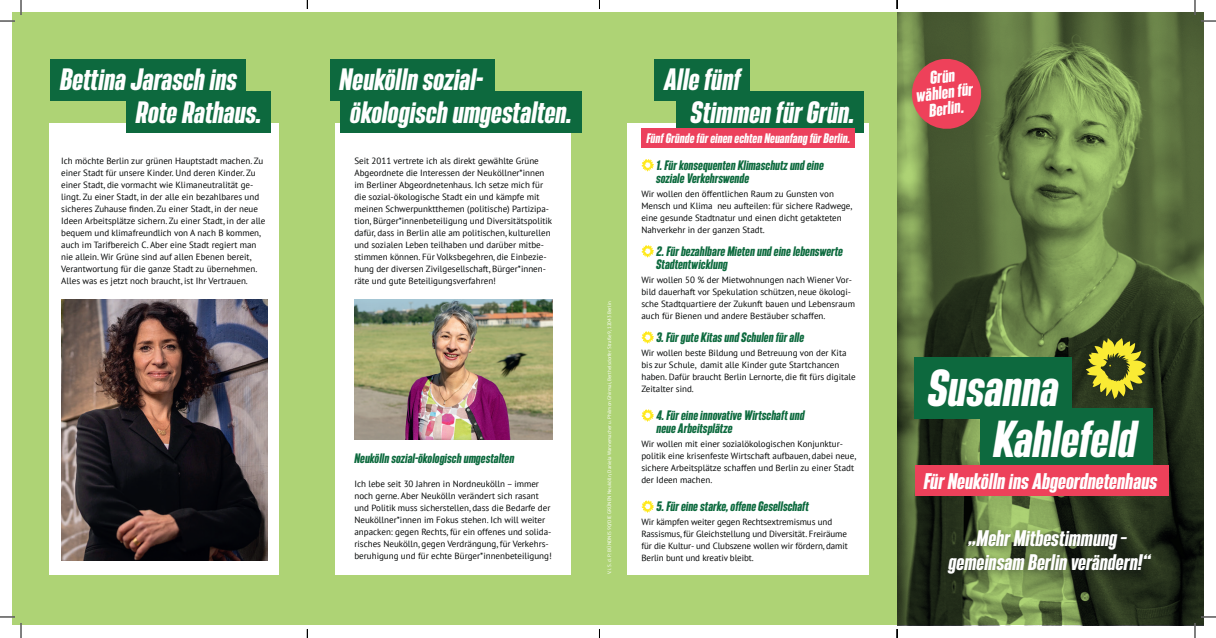
<style>
.page{position:relative;width:1216px;height:638px;background:#fff}
.page>*{position:absolute;margin:0;border:0;box-sizing:border-box;transform-origin:0 0}
.t1{font:italic 700 45.4px/51.7px "Bereit";color:#fff}
.t2{font:italic 700 27px "Bereit";color:#fff}
.t3{font:italic 700 19.8px "Bereit";color:#fff}
.t4{font:italic 700 19.7px/23.6px "Bereit";color:#fff;text-align:center}
.t5{font:italic 700 16px/16px "Bereit";color:#fff;text-align:center}
.t6{font:italic 700 12.1px "Bereit";color:#fff}
.t7{font:italic 700 12px/13px "Bereit";color:#0d6a3e}
.t8{font:9px/12px "PT Sans";color:#030505}
.t9{font:5px "PT Sans";color:#fff}
</style>
<div class="page">
<div style="left:12px;top:12px;width:885px;height:613px;background:#aed375"></div>
<div style="left:49px;top:123px;width:230px;height:451px;background:#fff"></div>
<div style="left:628px;top:123px;width:241px;height:451px;background:#fff"></div>
<div style="left:336px;top:123px;width:235px;height:451px;background:#fff"></div>
<img style="left:354px;top:299px;width:198px;height:140px">
<img style="left:897px;top:12px;width:306px;height:613px">
<img style="left:61px;top:299px;width:206px;height:261px">
<div style="left:126px;top:91px;width:145px;height:42px;background:#0d693e"></div>
<div style="left:51px;top:59px;width:195px;height:41px;background:#0d693e"></div>
<svg style="left:641px;top:159px;width:13px;height:12px"></svg>
<svg style="left:641px;top:245px;width:13px;height:12px"></svg>
<svg style="left:641px;top:331px;width:13px;height:12px"></svg>
<svg style="left:641px;top:409px;width:13px;height:12px"></svg>
<svg style="left:641px;top:500px;width:13px;height:12px"></svg>
<div style="left:341px;top:91px;width:241px;height:42px;background:#0d693e"></div>
<div style="left:330px;top:59px;width:164px;height:41px;background:#0d693e"></div>
<div style="left:676px;top:91px;width:187px;height:42px;background:#0d693e"></div>
<div style="left:654px;top:59px;width:96px;height:41px;background:#0d693e"></div>
<div style="left:641px;top:128px;width:214px;height:20px;background:#ec415d"></div>
<svg style="left:908px;top:56px;width:76px;height:76px;background:#be5452"></svg>
<div style="left:914px;top:356px;width:157px;height:62px;background:#0d693e"></div>
<div style="left:979px;top:408px;width:173px;height:62px;background:#0d693e"></div>
<div style="left:915px;top:465px;width:253px;height:31px;background:#ed415a"></div>
<div style="left:941px;top:523px;width:221px;height:61px;background:#121617;opacity:.52"></div>
<div style="left:1079px;top:331px;width:76px;height:76px;background:#121617;opacity:.22"></div>
<svg style="left:1085px;top:338px;width:61px;height:61px;background:#868527"></svg>
<svg style="left:1201px;top:20px;width:15px;height:2px"></svg>
<svg style="left:1201px;top:616px;width:15px;height:1px"></svg>
<svg style="left:0;top:0;width:22px;height:22px"></svg>
<svg style="left:0;top:616px;width:22px;height:21px"></svg>
<svg style="left:1194px;top:0;width:1px;height:15px"></svg>
<svg style="left:1194px;top:622px;width:1px;height:15px"></svg>
<svg style="left:896px;top:0;width:2px;height:9px"></svg>
<svg style="left:896px;top:629px;width:2px;height:8px"></svg>
<h2 class="t2" style="left:60px;top:63px;width:179px">Bettina Jarasch ins</h2>
<h2 class="t2" style="left:136px;top:96px;width:127px">Rote Rathaus.</h2>
<h2 class="t2" style="left:339px;top:63px;width:145px">Neukölln sozial-</h2>
<h2 class="t2" style="left:350px;top:96px;width:223px">ökologisch umgestalten.</h2>
<h2 class="t2" style="left:664px;top:63px;width:78px">Alle fünf</h2>
<h2 class="t2" style="left:690px;top:96px;width:166px">Stimmen für Grün.</h2>
<h3 class="t5" style="left:913px;top:72px;width:59px;rotate:-7deg">Grün wählen für<br>Berlin.</h3>
<h3 class="t6" style="left:646px;top:131px;width:205px">Fünf Gründe für einen echten Neuanfang für Berlin.</h3>
<p class="t8" style="left:61px;top:154px;width:206px">Ich möchte Berlin zur grünen Hauptstadt machen. Zu einer Stadt für unsere Kinder. Und deren Kinder. Zu einer Stadt, die vormacht wie Klimaneutralität ge&shy;lingt. Zu einer Stadt, in der alle ein bezahlbares und sicheres Zuhause finden. Zu einer Stadt, in der neue Ideen Arbeitsplätze sichern. Zu einer Stadt, in der alle bequem und klimafreundlich von A nach B kommen, auch im Tarifbereich C. Aber eine Stadt regiert man nie allein. Wir Grüne sind auf allen Ebenen bereit, Verantwortung für die ganze Stadt zu übernehmen.<br>Alles was es jetzt noch braucht, ist Ihr Vertrauen.</p>
<p class="t8" style="left:354px;top:154px;width:199px">Seit 2011 vertrete ich als direkt gewählte Grüne Abgeordnete die Interessen der Neuköllner*innen im Berliner Abgeordnetenhaus. Ich setze mich für die sozial-ökologische Stadt ein und kämpfe mit meinen Schwerpunktthemen (politische) Partizipa&shy;tion, Bürger*innenbeteiligung und Diversitätspolitik dafür, dass in Berlin alle am politischen, kulturellen und sozialen Leben teilhaben und darüber mitbe&shy;stimmen können. Für Volksbegehren, die Einbezie&shy;hung der diversen Zivilgesellschaft, Bürger*innen&shy;räte und gute Beteiligungsverfahren!</p>
<h3 class="t7" style="left:354px;top:451px;width:161px">Neukölln sozial-ökologisch umgestalten</h3>
<p class="t8" style="left:354px;top:477px;width:199px">Ich lebe seit 30 Jahren in Nordneukölln – immer noch gerne. Aber Neukölln verändert sich rasant und Politik muss sicherstellen, dass die Bedarfe der Neuköllner*innen im Fokus stehen. Ich will weiter anpacken: gegen Rechts, für ein offenes und solida&shy;risches Neukölln, gegen Verdrängung, für Verkehrs&shy;beruhigung und für echte Bürger*innenbeteiligung!</p>
<p class="t9" style="left:606px;top:574px;width:274px;rotate:-90deg">V. i. S. d. P.: BÜNDNIS 90/DIE GRÜNEN Neukölln, Daniela Wannemacher u. Philmon Ghirmai, Berthelsdorfer Straße 9, 12043 Berlin</p>
<h3 class="t7" style="left:656px;top:159px;width:169px">1. Für konsequenten Klimaschutz und eine soziale Verkehrswende</h3>
<p class="t8" style="left:641px;top:187px;width:212px">Wir wollen den öffentlichen Raum zu Gunsten von Mensch und Klima neu aufteilen: für sichere Radwege, eine gesunde Stadtnatur und einen dicht getakteten Nahverkehr in der ganzen Stadt.</p>
<h3 class="t7" style="left:656px;top:245px;width:188px">2. Für bezahlbare Mieten und eine lebenswerte<br>Stadtentwicklung</h3>
<p class="t8" style="left:641px;top:273px;width:215px">Wir wollen 50 % der Mietwohnungen nach Wiener Vor&shy;bild dauerhaft vor Spekulation schützen, neue ökologi&shy;sche Stadtquartiere der Zukunft bauen und Lebensraum auch für Bienen und andere Bestäuber schaffen.</p>
<h3 class="t7" style="left:656px;top:331px;width:149px">3. Für gute Kitas und Schulen für alle</h3>
<p class="t8" style="left:641px;top:346px;width:216px">Wir wollen beste Bildung und Betreuung von der Kita bis zur Schule, damit alle Kinder gute Startchancen haben. Dafür braucht Berlin Lernorte, die fit fürs digitale Zeitalter sind.</p>
<h3 class="t7" style="left:656px;top:409px;width:150px">4. Für eine innovative Wirtschaft und neue Arbeitsplätze</h3>
<p class="t8" style="left:641px;top:437px;width:216px">Wir wollen mit einer sozialökologischen Konjunktur&shy;politik eine krisenfeste Wirtschaft aufbauen, dabei neue, sichere Arbeitsplätze schaffen und Berlin zu einer Stadt der Ideen machen.</p>
<h3 class="t7" style="left:656px;top:500px;width:154px">5. Für eine starke, offene Gesellschaft</h3>
<p class="t8" style="left:641px;top:515px;width:208px">Wir kämpfen weiter gegen Rechtsextremismus und Rassismus, für Gleichstellung und Diversität. Freiräume für die Kultur- und Clubszene wollen wir fördern, damit Berlin bunt und kreativ bleibt.</p>
<h1 class="t1" style="left:993px;top:362px;width:145px;text-indent:-66px">Susanna<br>Kahlefeld</h1>
<h3 class="t3" style="left:923px;top:468px;width:235px">Für Neukölln ins Abgeordnetenhaus</h3>
<h3 class="t4" style="left:948px;top:526px;width:203px">„Mehr Mitbestimmung – gemeinsam Berlin verändern!“</h3>
</div>
